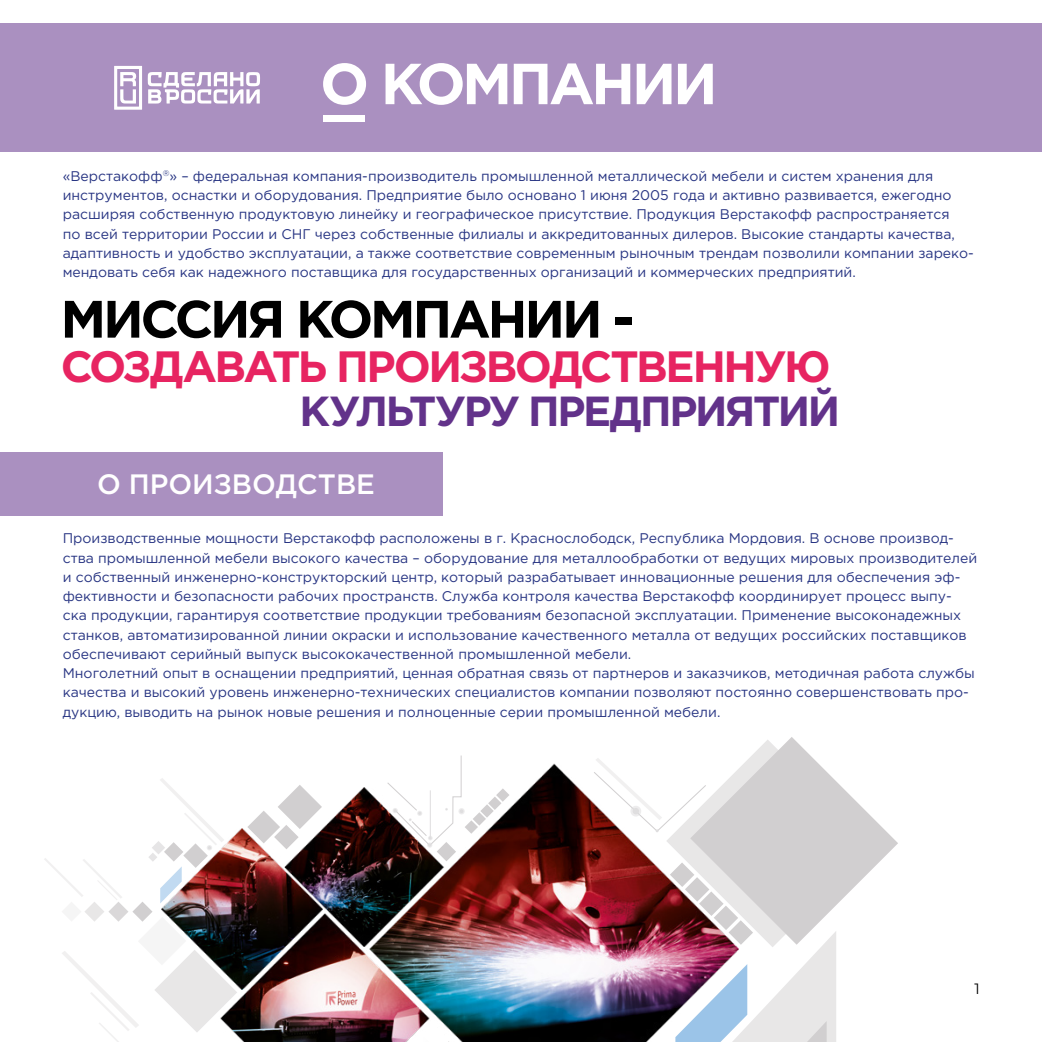
<style>
.page{position:relative;width:1042px;height:1042px;background:#fff}
.page>*{position:absolute;margin:0;border:0;box-sizing:border-box;transform-origin:0 0}
.t1{font:700 57.75px "Gotham Pro";letter-spacing:-.06em;color:#fff}
.t2{font:700 52.5px "Gotham Pro";letter-spacing:-.06em;color:#000}
.t3{font:700 43.75px "Gotham Pro";letter-spacing:-.055em;color:#e72461}
.t4{font:700 42px "Gotham Pro";letter-spacing:-.055em;color:#62328a}
.t5{font:500 28px "Gotham Pro";color:#fff}
.t6{font:14.88px "Montserrat";color:#000}
.t7{font:14px/19.2px "Gotham Pro";color:#283583}
</style>
<div class="page">
<div style="left:0;top:452px;width:443px;height:64px;background:#aa90c0"></div>
<img style="left:322px;top:788px;width:44px;height:126px">
<img style="left:237px;top:829px;width:85px;height:85px">
<img style="left:237px;top:914px;width:129px;height:128px">
<img style="left:366px;top:763px;width:227px;height:279px">
<svg style="left:247px;top:785px;width:75px;height:64px"></svg>
<svg style="left:423px;top:1035px;width:121px;height:7px"></svg>
<svg style="left:386px;top:755px;width:123px;height:106px"></svg>
<svg style="left:593px;top:737px;width:305px;height:305px"></svg>
<svg style="left:44px;top:778px;width:193px;height:264px"></svg>
<div style="left:0;top:23px;width:1042px;height:129px;background:#aa90c0"></div>
<div style="left:323px;top:115px;width:42px;height:7px;background:#fff"></div>
<svg style="left:148px;top:72px;width:112px;height:32px"></svg>
<svg style="left:114px;top:66px;width:28px;height:44px"></svg>
<h1 class="t1" style="left:320px;top:50px;width:399px">О КОМПАНИИ</h1>
<p class="t7" style="left:63px;top:166px;width:912px">«Верстакофф<sup>®</sup>» – федеральная компания-производитель промышленной металлической мебели и систем хранения для инструментов, оснастки и оборудования. Предприятие было основано 1 июня 2005 года и активно развивается, ежегодно расширяя собственную продуктовую линейку и географическое присутствие. Продукция Верстакофф распространяется<br>по всей территории России и СНГ через собственные филиалы и аккредитованных дилеров. Высокие стандарты качества, адаптивность и удобство эксплуатации, а также соответствие современным рыночным трендам позволили компании зареко&shy;мендовать себя как надежного поставщика для государственных организаций и коммерческих предприятий.</p>
<h2 class="t2" style="left:61px;top:289px;width:575px">МИССИЯ КОМПАНИИ -</h2>
<h3 class="t3" style="left:61px;top:341px;width:772px">СОЗДАВАТЬ ПРОИЗВОДСТВЕННУЮ</h3>
<h3 class="t4" style="left:300px;top:387px;width:542px">КУЛЬТУРУ ПРЕДПРИЯТИЙ</h3>
<h3 class="t5" style="left:97px;top:468px;width:279px">О ПРОИЗВОДСТВЕ</h3>
<p class="t7" style="left:63px;top:529px;width:916px">Производственные мощности Верстакофф расположены в г. Краснослободск, Республика Мордовия. В основе производ&shy;ства промышленной мебели высокого качества – оборудование для металлообработки от ведущих мировых производителей и собственный инженерно-конструкторский центр, который разрабатывает инновационные решения для обеспечения эф&shy;фективности и безопасности рабочих пространств. Служба контроля качества Верстакофф координирует процесс выпу&shy;ска продукции, гарантируя соответствие продукции требованиям безопасной эксплуатации. Применение высоконадежных станков, автоматизированной линии окраски и использование качественного металла от ведущих российских поставщиков обеспечивают серийный выпуск высококачественной промышленной мебели.<br>Многолетний опыт в оснащении предприятий, ценная обратная связь от партнеров и заказчиков, методичная работа службы качества и высокий уровень инженерно-технических специалистов компании позволяют постоянно совершенствовать про&shy;дукцию, выводить на рынок новые решения и полноценные серии промышленной мебели.</p>
<p class="t6" style="left:974px;top:979px;width:7px">1</p>
</div>
